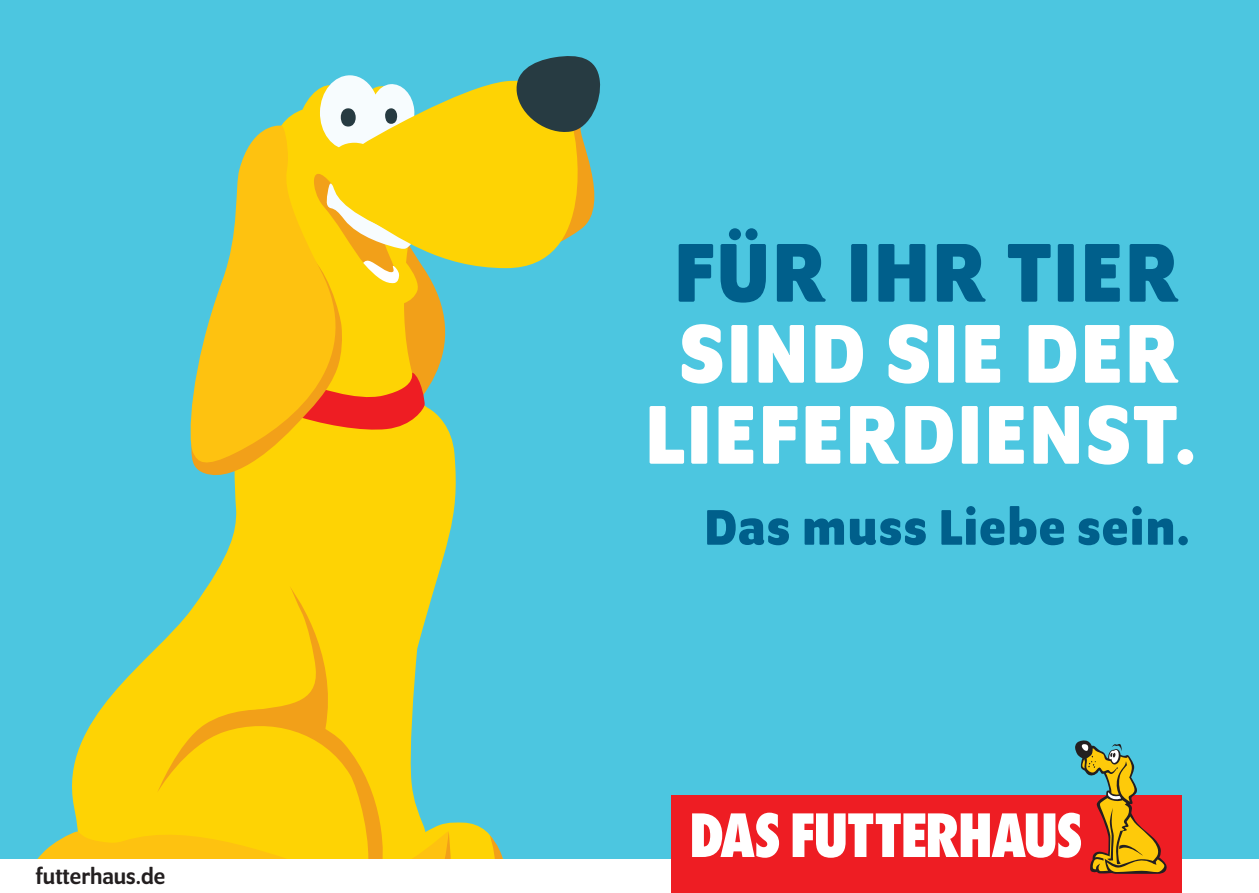
<style>
.page{position:relative;width:1259px;height:893px;background:#fff}
.page>*{position:absolute;margin:0;border:0;box-sizing:border-box;transform-origin:0 0}
.t1{font:700 90px/81px "Program OT";letter-spacing:.025em;color:#fff;text-align:center}
.t2{font:700 90px "Program OT";letter-spacing:.025em;color:#005f8b}
.t3{font:700 54px "Program OT";letter-spacing:.02em;color:#005f8b}
.t4{font:500 24px "Program OT";color:#231f20}
</style>
<div class="page">
<div style="left:0;top:0;width:1259px;height:859px;background:#4cc6e0"></div>
<svg style="left:207px;top:270px;width:249px;height:316px;fill:#fed304"></svg>
<svg style="left:37px;top:586px;width:466px;height:273px"></svg>
<svg style="left:190px;top:75px;width:235px;height:410px"></svg>
<svg style="left:335px;top:77px;width:216px;height:191px;background:#e8d441"></svg>
<svg style="left:495px;top:56px;width:106px;height:197px"></svg>
<div style="left:671px;top:795px;width:510px;height:94px;background:#ee1d23"></div>
<svg style="left:692px;top:740px;width:475px;height:134px"></svg>
<div style="left:671px;top:888px;width:510px;height:5px;background:#ee1d23"></div>
<p class="t4" style="left:36px;top:862px;width:131px">futterhaus.de</p>
<p class="t2" style="left:674px;top:221px;width:505px">FÜR IHR TIER</p>
<p class="t1" style="left:645px;top:312px;width:553px">SIND SIE DER<br>LIEFERDIENST.</p>
<p class="t3" style="left:704px;top:496px;width:487px">Das muss Liebe sein.</p>
</div>
